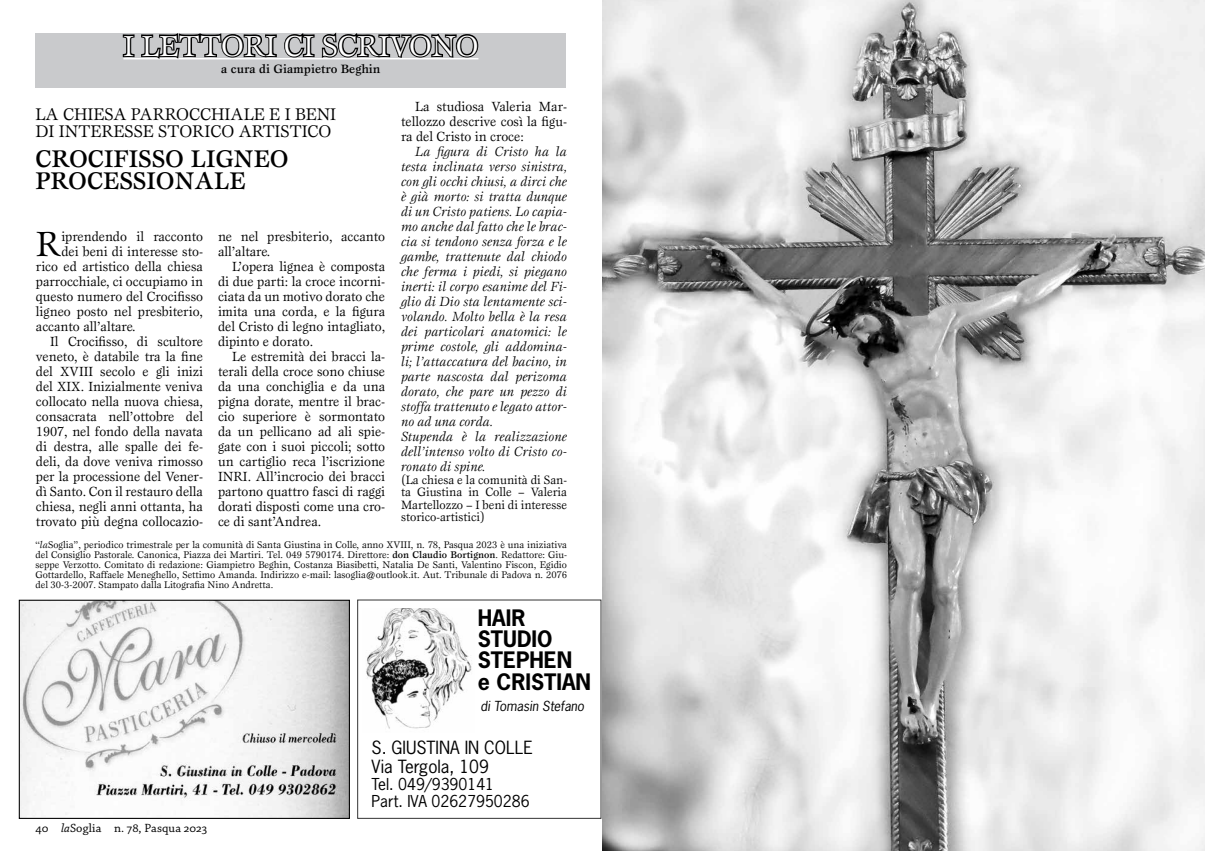
<style>
.page{position:relative;width:1205px;height:851px;background:#fff}
.page>*{position:absolute;margin:0;border:0;box-sizing:border-box;transform-origin:0 0}
.t1{font:36.25px "Esprit Std";color:#000}
.t2{font:30px "Esprit Std";color:#fff}
.t3{font:500 25px "Esprit Std";color:#000}
.t4{font:700 21.38px/21.4px "News Gothic Std";color:#000}
.t5{font:17.5px "Esprit Std";color:#000}
.t6{font:17.12px/18.6px "News Gothic Std";color:#000}
.t7{font:15.5px/16.9px "News Gothic Std";color:#000}
.t8{font:13.75px/15px "Esprit Std";color:#000;text-align:justify}
.t9{font:italic 13.75px/15px "Esprit Std";color:#000}
.t10{font:italic 13px "News Gothic Std";color:#000}
.t11{font:12.5px/12.5px "Esprit Std";color:#000;text-align:justify}
.t12{font:12.5px "Chaparral Pro";letter-spacing:.01em;color:#000}
.t13{font:500 12.5px "Esprit Std";color:#000}
.t14{font:10px/10px "Esprit Std";color:#000;text-align:justify}
.s1{font-family:"Times"}
.s2{font-style:italic}
.s3{font-weight:500}
</style>
<div class="page">
<img style="left:21px;top:601px;width:327px;height:215px">
<div style="left:19px;top:599px;width:331px;height:219px;border:1px solid #000"></div>
<img style="left:366px;top:608px;width:106px;height:121px">
<div style="left:35px;top:34px;width:531px;height:54px;background:#c9cacc"></div>
<svg style="left:122px;top:32px;width:357px;height:28px"></svg>
<img style="left:603px;top:0;width:602px;height:850px">
<h2 class="t2" style="left:123px;top:27px;width:356px">I LETTORI CI SCRIVONO</h2>
<p class="t13" style="left:221px;top:61px;width:161px">a cura di Giampietro Beghin</p>
<p class="t5" style="left:35px;top:103px;width:40px">La chiesa</p>
<p class="t5" style="left:131px;top:103px;width:13px">parrocchiale</p>
<p class="t5" style="left:269px;top:103px;width:37px">eibeni</p>
<p class="t5" style="left:35px;top:121px;width:36px">di interesse</p>
<p class="t5" style="left:158px;top:121px;width:12px">storico</p>
<p class="t5" style="left:239px;top:121px;width:12px">artistico</p>
<h3 class="t3" style="left:35px;top:143px;width:32px">Crocifisso</h3>
<h3 class="t3" style="left:191px;top:143px;width:18px">ligneo</h3>
<h3 class="t3" style="left:35px;top:166px;width:18px">processionale</h3>
<p class="t8" style="left:401px;top:99px;width:167px;text-indent:14px">La studiosa Valeria Mar&shy;tellozzo descrive così la figu&shy;ra del Cristo in croce:</p>
<p class="t9" style="left:401px;top:144px;width:167px;text-indent:14px">La figura di Cristo ha la testa inclinata verso sinistra, con gli occhi chiusi, a dirci che è già morto: si tratta dunque di un Cristo patiens. Lo capia&shy;mo anche dal fatto che le brac&shy;cia si tendono senza forza e le gambe, trattenute dal chiodo che ferma i piedi, si piegano inerti: il corpo esanime del Fi&shy;glio di Dio sta lentamente sci&shy;volando. Molto bella è la resa dei particolari anatomici: le prime costole, gli addomina&shy;li; l’attaccatura del bacino, in parte nascosta dal perizoma dorato, che pare un pezzo di stoffa trattenuto e legato attor&shy;no ad una corda.<br>Stupenda è la realizzazione dell’intenso volto di Cristo co&shy;ronato di spine.</p>
<p class="t11" style="left:401px;top:473px;width:167px">(La chiesa e la comunità di San&shy;ta Giustina in Colle – Valeria Martellozzo – I beni di interesse storico-artistici)</p>
<h1 class="t1" style="left:36px;top:221px;width:27px">R</h1>
<p class="t8" style="left:61px;top:228px;width:143px">iprendendo il racconto</p>
<p class="t8" style="left:218px;top:228px;width:169px">ne nel presbiterio, accanto all’altare.</p>
<p class="t8" style="left:218px;top:258px;width:169px;text-indent:14px">L’opera lignea è composta di due parti: la croce incorni&shy;ciata da un motivo dorato che imita una corda, e la figura del Cristo di legno intagliato, dipinto e dorato.</p>
<p class="t8" style="left:218px;top:348px;width:169px;text-indent:14px">Le estremità dei bracci la&shy;terali della croce sono chiuse da una conchiglia e da una pigna dorate, mentre il brac&shy;cio superiore è sormontato da un pellicano ad ali spie&shy;gate con i suoi piccoli; sotto un cartiglio reca l’iscrizione INRI. All’incrocio dei bracci partono quattro fasci di raggi dorati disposti come una cro&shy;ce di sant’Andrea.</p>
<p class="t8" style="left:61px;top:243px;width:143px">dei beni di interesse sto-</p>
<p class="t8" style="left:36px;top:258px;width:169px">rico ed artistico della chiesa</p>
<p class="t8" style="left:36px;top:273px;width:169px">parrocchiale, ci occupiamo in</p>
<p class="t8" style="left:36px;top:288px;width:169px">questo numero del Crocifisso</p>
<p class="t8" style="left:36px;top:303px;width:169px">ligneo posto nel presbiterio,</p>
<p class="t8" style="left:36px;top:318px;width:101px">accanto all’altare.</p>
<p class="t8" style="left:50px;top:333px;width:154px">Il Crocifisso, di scultore</p>
<p class="t8" style="left:36px;top:348px;width:169px">veneto, è databile tra la fine</p>
<p class="t8" style="left:36px;top:363px;width:169px">del XVIII secolo e gli inizi</p>
<p class="t8" style="left:36px;top:378px;width:169px">del XIX. Inizialmente veniva</p>
<p class="t8" style="left:36px;top:393px;width:169px">collocato nella nuova chiesa,</p>
<p class="t8" style="left:36px;top:408px;width:169px">consacrata nell’ottobre del</p>
<p class="t8" style="left:36px;top:423px;width:169px">1907, nel fondo della navata</p>
<p class="t8" style="left:36px;top:438px;width:169px">di destra, alle spalle dei fe-</p>
<p class="t8" style="left:36px;top:453px;width:169px">deli, da dove veniva rimosso</p>
<p class="t8" style="left:36px;top:468px;width:169px">per la processione del Vener-</p>
<p class="t8" style="left:36px;top:483px;width:169px">dì Santo. Con il restauro della</p>
<p class="t8" style="left:36px;top:498px;width:169px">chiesa, negli anni ottanta, ha</p>
<p class="t8" style="left:36px;top:513px;width:169px">trovato più degna collocazio-</p>
<p class="t14" style="left:35px;top:539px;width:533px"><span class="s1">“</span><span class="s2">la</span>Soglia”, periodico trimestrale per la comunità di Santa Giustina in Colle, anno XVIII, n. 78, Pasqua 2023 è una iniziativa del Consiglio Pastorale. Canonica, Piazza dei Martiri. Tel. 049 5790174. Direttore: <span class="s3">don Claudio Bortignon</span>. Redattore: Giu&shy;seppe Verzotto. Comitato di redazione: Giampietro Beghin, Costanza Biasibetti, Natalia De Santi, Valentino Fiscon, Egidio Gottardello, Raffaele Meneghello, Settimo Amanda. Indirizzo e-mail: lasoglia@outlook.it. Aut. Tribunale di Padova n. 2076 del 30-3-2007. Stampato dalla Litografia Nino Andretta.</p>
<p class="t12" style="left:35px;top:821px;width:173px">40 <span class="s2">la</span>Soglia n. 78, Pasqua 2023</p>
<h3 class="t4" style="left:478px;top:606px;width:115px">HAIR<br>STUDIO<br>STEPHEN<br>e CRISTIAN</h3>
<p class="t10" style="left:480px;top:697px;width:105px">di Tomasin Stefano</p>
<p class="t6" style="left:372px;top:738px;width:163px">S. GIUSTINA IN COLLE<br>Via Tergola, 109</p>
<p class="t7" style="left:372px;top:775px;width:160px">Tel. 049/9390141<br>Part. IVA 02627950286</p>
</div>
